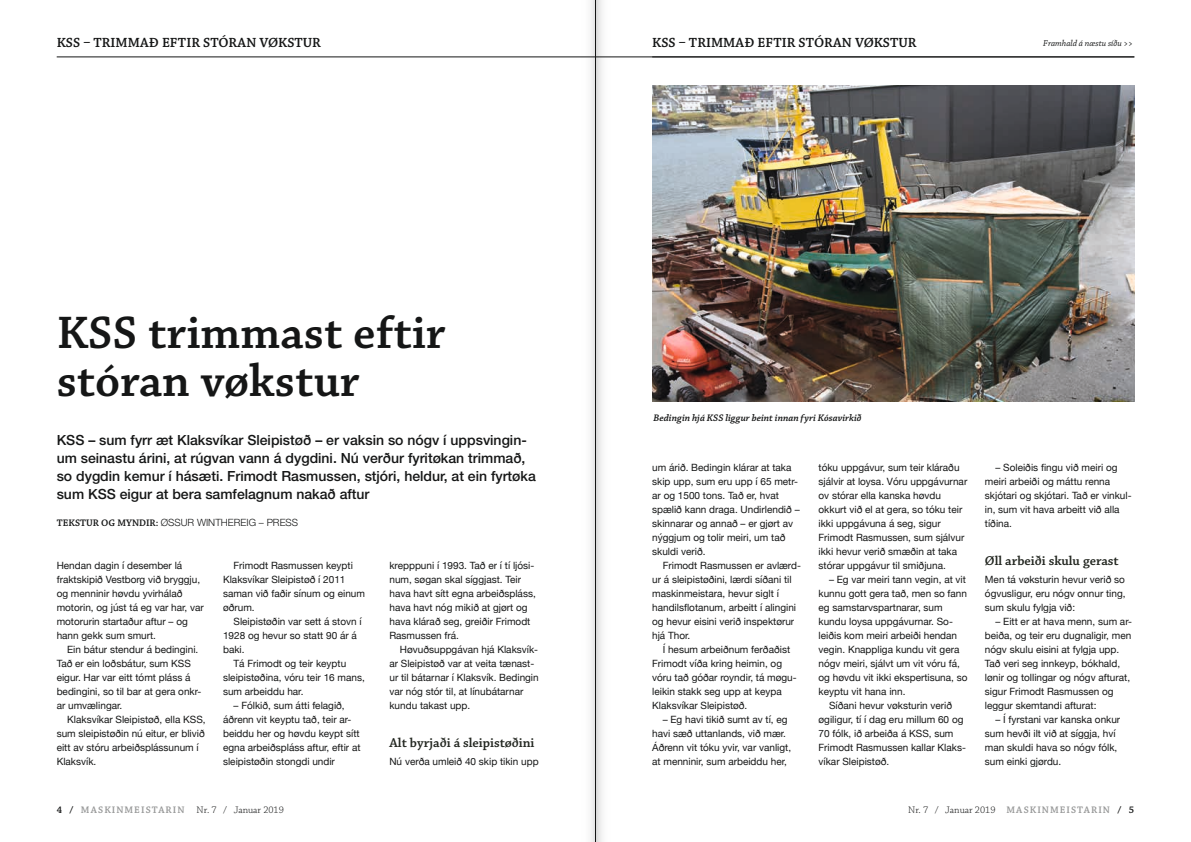
<style>
.page{position:relative;width:1191px;height:842px;background:#fff}
.page>*{position:absolute;margin:0;border:0;box-sizing:border-box;transform-origin:0 0}
.t1{font:600 48px/48px "Chaparral Pro";color:#151616}
.t2{font:500 14px/18px "Helvetica Neue";color:#151616}
.t3{font:600 14px "Chaparral Pro";letter-spacing:-.005em;color:#151616}
.t4{font:600 13.5px "Chaparral Pro";color:#222620}
.t5{font:10px/14px "Helvetica Neue";color:#151616}
.t6{font:italic 600 10px "Chaparral Pro";letter-spacing:.005em;color:#151616}
.t7{font:600 10px "Chaparral Pro";letter-spacing:.105em;color:#979898}
.t8{font:300 10px "Chaparral Pro";color:#151616}
.t9{font:300 10px "Helvetica Neue";color:#151616}
.t10{font:600 10px "Chaparral Pro";color:#151616}
.t11{font:italic 9px "Chaparral Pro";color:#151616}
.s1{font-family:"Chaparral Pro";font-weight:600}
.s2{color:#151616}
.s3{font-weight:300;color:#151616}
.s4{font-weight:600;color:#979898}
.s5{font-weight:600}
</style>
<div class="page">
<hr style="left:57px;top:57px;width:1077px;height:1px;background:#151616">
<img style="left:652px;top:85px;width:482px;height:316px">
<svg style="left:568px;top:0;width:54px;height:842px"></svg>
<hr style="left:595px;top:0;width:1px;height:842px;background:#151616">
<h2 class="t3" style="left:57px;top:35px;width:47px">KSS – TRIMMA</h2>
<h2 class="t3" style="left:149px;top:35px;width:22px">Ð EFTIR</h2>
<h2 class="t3" style="left:203px;top:35px;width:36px">STÓRAN</h2>
<h2 class="t3" style="left:259px;top:35px;width:19px">VØKSTUR</h2>
<h1 class="t1" style="left:57px;top:311px;width:390px">KSS TRIMMAST EFTIR<br>STÓRAN VØKSTUR</h1>
<p class="t2" style="left:57px;top:431px;width:481px">KSS – sum fyrr æt Klaksvíkar Sleipistøð – er vaksin so nógv í uppsvingin&shy;um seinastu árini, at rúgvan vann á dygdini. Nú verður fyritøkan trimmað, so dygdin kemur í hásæti. Frimodt Rasmussen, stjóri, heldur, at ein fyrtøka sum KSS eigur at bera samfelagnum nakað aftur</p>
<p class="t10" style="left:57px;top:517px;width:14px">TEKSTUR</p>
<p class="t10" style="left:101px;top:517px;width:38px">OG MYNDIR</p>
<p class="t9" style="left:156px;top:516px;width:125px"><span class="s1">:</span> ØSSUR WINTHEREIG – PRESS</p>
<p class="t5" style="left:57px;top:559px;width:149px">Hendan dagin í desember lá fraktskipið Vestborg við bryggju, og menninir høvdu yvirhálað motorin, og júst tá eg var har, var motorurin startaður aftur – og hann gekk sum smurt.</p>
<p class="t5" style="left:57px;top:643px;width:146px;text-indent:10px">Ein bátur stendur á bedingini.<br>Tað er ein loðsbátur, sum KSS eigur. Har var eitt tómt pláss á bedingini, so til bar at gera onkr&shy;ar umvælingar.</p>
<p class="t5" style="left:67px;top:713px;width:124px">Klaksvíkar Sleipistøð, ella KSS</p>
<p class="t5" style="left:57px;top:713px;width:150px;text-indent:146px">, sum sleipistøðin nú eitur, er blivið eitt av stóru arbeiðsplássunum í<br>Klaksvík.</p>
<p class="t5" style="left:223px;top:559px;width:143px;text-indent:10px">Frimodt Rasmussen keypti<br>Klaksvíkar Sleipistøð í 2011 saman við faðir sínum og einum øðrum.</p>
<p class="t5" style="left:233px;top:615px;width:130px">Sleipistøðin var sett á stovn í</p>
<p class="t5" style="left:223px;top:629px;width:135px">1928 og hevur so statt 90 ár á</p>
<p class="t5" style="left:223px;top:643px;width:23px">baki.</p>
<p class="t5" style="left:233px;top:657px;width:114px">Tá Frimodt og teir keyptu</p>
<p class="t5" style="left:223px;top:671px;width:143px">sleipistøðina, vóru teir 16 mans,</p>
<p class="t5" style="left:223px;top:685px;width:82px">sum arbeiddu har.</p>
<p class="t5" style="left:223px;top:699px;width:139px;text-indent:10px">– Fólkið, sum átti felagið, áðrenn vit keyptu tað, teir ar&shy;beiddu her og høvdu keypt sítt egna arbeiðspláss aftur, eftir at sleipistøðin stongdi undir</p>
<p class="t5" style="left:389px;top:559px;width:148px">krepppuni í 1993. Tað er í tí ljósi&shy;num, søgan skal síggjast. Teir hava havt sítt egna arbeiðspláss, hava havt nóg mikið at gjørt og hava klárað seg, greiðir Frimodt<br>Rasmussen frá.</p>
<p class="t5" style="left:389px;top:643px;width:151px;text-indent:10px">Høvuðsuppgávan hjá Klaksvík&shy;ar Sleipistøð var at veita tænast&shy;ur til bátarnar í Klaksvík. Bedingin var nóg stór til, at línubátarnar kundu takast upp.</p>
<h3 class="t4" style="left:389px;top:735px;width:147px">ALT BYRJAÐI Á SLEIPISTØÐINI</h3>
<p class="t5" style="left:389px;top:755px;width:151px">Nú verða umleið 40 skip tikin upp</p>
<h2 class="t3" style="left:652px;top:35px;width:47px">KSS – TRIMMA</h2>
<h2 class="t3" style="left:744px;top:35px;width:22px">Ð EFTIR</h2>
<h2 class="t3" style="left:798px;top:35px;width:36px">STÓRAN</h2>
<h2 class="t3" style="left:855px;top:35px;width:19px">VØKSTUR</h2>
<p class="t11" style="left:1043px;top:39px;width:91px">Framhald á næstu síðu &gt;&gt;</p>
<p class="t6" style="left:653px;top:412px;width:209px">Bedingin hjá KSS liggur beint innan fyri Kósavirkið</p>
<p class="t5" style="left:652px;top:461px;width:149px">um árið. Bedingin klárar at taka skip upp, sum eru upp í 65 metr&shy;ar og 1500 tons. Tað er, hvat spælið kann draga. Undirlendið – skinnarar og annað – er gjørt av nýggjum og tolir meiri, um tað skuldi verið.</p>
<p class="t5" style="left:652px;top:559px;width:150px;text-indent:10px">Frimodt Rasmussen er avlærd&shy;ur á sleipistøðini, lærdi síðani til maskinmeistara, hevur siglt í handilsflotanum, arbeitt í alingini og hevur eisini verið inspektørur hjá Thor.</p>
<p class="t5" style="left:652px;top:643px;width:146px;text-indent:10px">Í hesum arbeiðnum ferðaðist<br>Frimodt víða kring heimin, og vóru tað góðar royndir, tá møgu&shy;leikin stakk seg upp at keypa<br>Klaksvíkar Sleipistøð.</p>
<p class="t5" style="left:652px;top:713px;width:140px;text-indent:10px">– Eg havi tikið sumt av tí, eg havi sæð uttanlands, við mær.<br>Áðrenn vit tóku yvir, var vanligt, at menninir, sum arbeiddu her,</p>
<p class="t5" style="left:818px;top:461px;width:150px">tóku uppgávur, sum teir kláraðu sjálvir at loysa. Vóru uppgávurnar ov stórar ella kanska høvdu okkurt við el at gera, so tóku teir ikki uppgávuna á seg, sigur<br>Frimodt Rasmussen, sum sjálvur ikki hevur verið smæðin at taka stórar uppgávur til smiðjuna.</p>
<p class="t5" style="left:829px;top:573px;width:138px">– Eg var meiri tann vegin, at vit</p>
<p class="t5" style="left:818px;top:587px;width:150px">kunnu gott gera tað, men so fann</p>
<p class="t5" style="left:818px;top:601px;width:126px">eg samstarvspartnarar, sum</p>
<p class="t5" style="left:818px;top:615px;width:136px">kundu loysa uppgávurnar. So-</p>
<p class="t5" style="left:818px;top:629px;width:140px">leiðis kom meiri arbeiði hendan</p>
<p class="t5" style="left:818px;top:643px;width:142px">vegin. Knappliga kundu vit gera</p>
<p class="t5" style="left:818px;top:657px;width:143px">nógv meiri, sjálvt um vit vóru fá,</p>
<p class="t5" style="left:818px;top:671px;width:150px">og høvdu vit ikki ekspertisuna, so</p>
<p class="t5" style="left:818px;top:685px;width:88px">keyptu vit hana inn.</p>
<p class="t5" style="left:829px;top:699px;width:125px">Síðani hevur vøksturin verið</p>
<p class="t5" style="left:818px;top:713px;width:146px">øgiligur, tí í dag eru millum 60 og</p>
<p class="t5" style="left:818px;top:727px;width:98px">70 fólk, ið arbeiða á KSS</p>
<p class="t5" style="left:818px;top:727px;width:149px;text-indent:110px">, sum<br>Frimodt Rasmussen kallar Klaks&shy;víkar Sleipistøð.</p>
<p class="t5" style="left:985px;top:461px;width:148px;text-indent:10px">– Soleiðis fingu við meiri og meiri arbeiði og máttu renna skjótari og skjótari. Tað er vinkul&shy;in, sum vit hava arbeitt við alla tíðina.</p>
<h3 class="t4" style="left:985px;top:553px;width:135px">ØLL ARBEIÐI SKULU GERAST</h3>
<p class="t5" style="left:985px;top:573px;width:142px;text-align:justify">Men tá vøksturin hevur verið so ógvusligur, eru nógv onnur ting, sum skulu fylgja við:</p>
<p class="t5" style="left:985px;top:615px;width:149px;text-indent:10px">– Eitt er at hava menn, sum ar&shy;beiða, og teir eru dugnaligir, men nógv skulu eisini at fylgja upp.<br>Tað veri seg innkeyp, bókhald, lønir og tollingar og nógv afturat, sigur Frimodt Rasmussen og leggur skemtandi afturat:</p>
<p class="t5" style="left:985px;top:713px;width:137px;text-indent:10px">– Í fyrstani var kanska onkur sum hevði ilt við at síggja, hví man skuldi hava so nógv fólk, sum einki gjørdu.</p>
<p class="t7" style="left:57px;top:804px;width:229px"><span class="s2">4 /</span> MASKINMEISTARIN <span class="s3">Nr. 7 / Januar 2019</span></p>
<p class="t8" style="left:908px;top:804px;width:227px">Nr. 7 / Januar 2019 <span class="s4">MASKINMEISTARIN</span> <span class="s5">/ 5</span></p>
</div>
